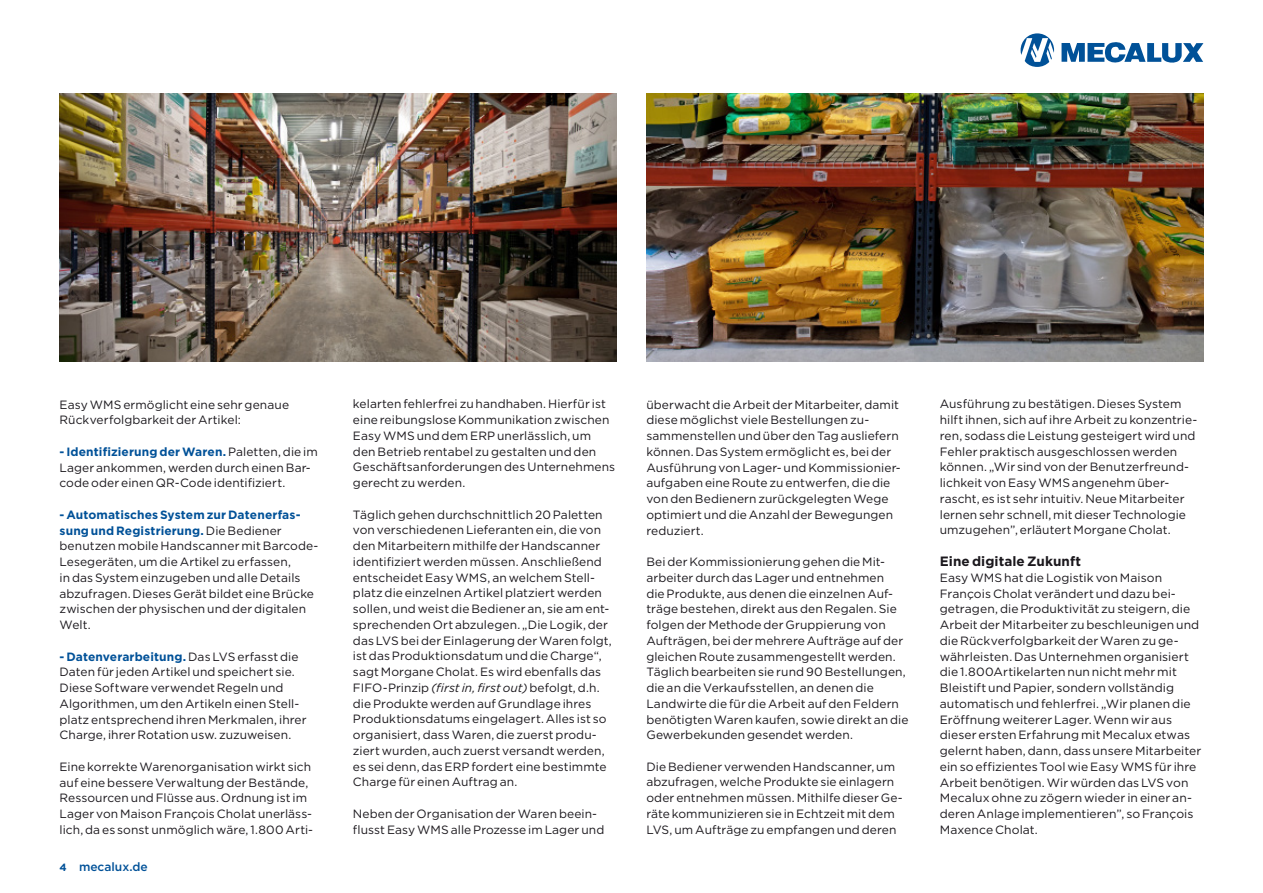
<style>
.page{position:relative;width:1263px;height:893px;background:#fff}
.page>*{position:absolute;margin:0;border:0;box-sizing:border-box;transform-origin:0 0}
.t1{font:700 13.5px "Gotham";letter-spacing:.005em;color:#1a171c}
.t2{font:12px/15.8px "Gotham";letter-spacing:.005em;color:#1a171c}
.t3{font:500 12px "Gotham";color:#005198}
.s1{font-weight:700;color:#005198}
.s2{font-weight:700;font-size:10.5px}
.s3{font-style:italic}
</style>
<div class="page">
<svg style="left:1020px;top:33px;width:34px;height:34px"></svg>
<svg style="left:1061px;top:42px;width:142px;height:21px"></svg>
<img style="left:60px;top:94px;width:557px;height:267px">
<img style="left:646px;top:94px;width:557px;height:267px">
<p class="t2" style="left:60px;top:396px;width:231px">Easy WMS ermöglicht eine sehr genaue<br>Rückverfolgbarkeit der Artikel:</p>
<p class="t2" style="left:60px;top:443px;width:260px"><span class="s1">- Identifizierung der Waren.</span> Paletten, die im<br>Lager ankommen, werden durch einen Bar&shy;code oder einen QR-Code identifiziert.</p>
<p class="t2" style="left:60px;top:506px;width:260px"><span class="s1">- Automatisches System zur Datenerfas&shy;sung und Registrierung.</span> Die Bediener benutzen mobile Handscanner mit Barcode-Lesegeräten, um die Artikel zu erfassen,<br>in das System einzugeben und alle Details abzufragen. Dieses Gerät bildet eine Brücke zwischen der physischen und der digitalen Welt.</p>
<p class="t2" style="left:60px;top:648px;width:249px"><span class="s1">- Datenverarbeitung.</span> Das LVS erfasst die Daten für jeden Artikel und speichert sie.<br>Diese Software verwendet Regeln und Algorithmen, um den Artikeln einen Stell&shy;platz entsprechend ihren Merkmalen, ihrer Charge, ihrer Rotation usw. zuzuweisen.</p>
<p class="t2" style="left:60px;top:758px;width:255px">Eine korrekte Warenorganisation wirkt sich auf eine bessere Verwaltung der Bestände, Ressourcen und Flüsse aus. Ordnung ist im Lager von Maison François Cholat unerläss&shy;lich, da es sonst unmöglich wäre, 1.800 Arti-</p>
<p class="t3" style="left:60px;top:859px;width:90px"><span class="s2">4</span> mecalux.de</p>
<p class="t2" style="left:353px;top:396px;width:264px">kelarten fehlerfrei zu handhaben. Hierfür ist eine reibungslose Kommunikation zwischen Easy WMS und dem ERP unerlässlich, um den Betrieb rentabel zu gestalten und den Geschäftsanforderungen des Unternehmens gerecht zu werden.</p>
<p class="t2" style="left:353px;top:506px;width:260px">Täglich gehen durchschnittlich 20 Paletten von verschiedenen Lieferanten ein, die von den Mitarbeitern mithilfe der Handscanner identifiziert werden müssen. Anschließend entscheidet Easy WMS, an welchem Stell&shy;platz die einzelnen Artikel platziert werden sollen, und weist die Bediener an, sie am ent&shy;sprechenden Ort abzulegen. „Die Logik, der das LVS bei der Einlagerung der Waren folgt, ist das Produktionsdatum und die Charge“, sagt Morgane Cholat. Es wird ebenfalls das FIFO-Prinzip <span class="s3">(first in, first out)</span> befolgt, d.h. die Produkte werden auf Grundlage ihres Produktionsdatums eingelagert. Alles ist so organisiert, dass Waren, die zuerst produ&shy;ziert wurden, auch zuerst versandt werden, es sei denn, das ERP fordert eine bestimmte Charge für einen Auftrag an.</p>
<p class="t2" style="left:353px;top:805px;width:253px">Neben der Organisation der Waren beein&shy;flusst Easy WMS alle Prozesse im Lager und</p>
<p class="t2" style="left:646px;top:396px;width:256px">überwacht die Arbeit der Mitarbeiter, damit diese möglichst viele Bestellungen zu&shy;sammenstellen und über den Tag ausliefern können. Das System ermöglicht es, bei der Ausführung von Lager- und Kommissionier&shy;aufgaben eine Route zu entwerfen, die die von den Bedienern zurückgelegten Wege optimiert und die Anzahl der Bewegungen reduziert.</p>
<p class="t2" style="left:646px;top:554px;width:264px">Bei der Kommissionierung gehen die Mit&shy;arbeiter durch das Lager und entnehmen<br>die Produkte, aus denen die einzelnen Auf&shy;träge bestehen, direkt aus den Regalen. Sie folgen der Methode der Gruppierung von Aufträgen, bei der mehrere Aufträge auf der gleichen Route zusammengestellt werden.<br>Täglich bearbeiten sie rund 90 Bestellungen, die an die Verkaufsstellen, an denen die Landwirte die für die Arbeit auf den Feldern benötigten Waren kaufen, sowie direkt an die Gewerbekunden gesendet werden.</p>
<p class="t2" style="left:646px;top:758px;width:258px">Die Bediener verwenden Handscanner, um abzufragen, welche Produkte sie einlagern oder entnehmen müssen. Mithilfe dieser Ge&shy;räte kommunizieren sie in Echtzeit mit dem LVS, um Aufträge zu empfangen und deren</p>
<p class="t2" style="left:940px;top:396px;width:259px">Ausführung zu bestätigen. Dieses System hilft ihnen, sich auf ihre Arbeit zu konzentrie&shy;ren, sodass die Leistung gesteigert wird und Fehler praktisch ausgeschlossen werden können. „Wir sind von der Benutzerfreund&shy;lichkeit von Easy WMS angenehm über&shy;rascht, es ist sehr intuitiv. Neue Mitarbeiter lernen sehr schnell, mit dieser Technologie umzugehen”, erläutert Morgane Cholat.</p>
<p class="t1" style="left:940px;top:552px;width:143px">Eine digitale Zukunft</p>
<p class="t2" style="left:940px;top:569px;width:263px">Easy WMS hat die Logistik von Maison François Cholat verändert und dazu bei&shy;getragen, die Produktivität zu steigern, die Arbeit der Mitarbeiter zu beschleunigen und die Rückverfolgbarkeit der Waren zu ge&shy;währleisten. Das Unternehmen organisiert die 1.800Artikelarten nun nicht mehr mit Bleistift und Papier, sondern vollständig automatisch und fehlerfrei. „Wir planen die Eröffnung weiterer Lager. Wenn wir aus dieser ersten Erfahrung mit Mecalux etwas gelernt haben, dann, dass unsere Mitarbeiter ein so effizientes Tool wie Easy WMS für ihre Arbeit benötigen. Wir würden das LVS von Mecalux ohne zu zögern wieder in einer an&shy;deren Anlage implementieren”, so François Maxence Cholat.</p>
</div>
